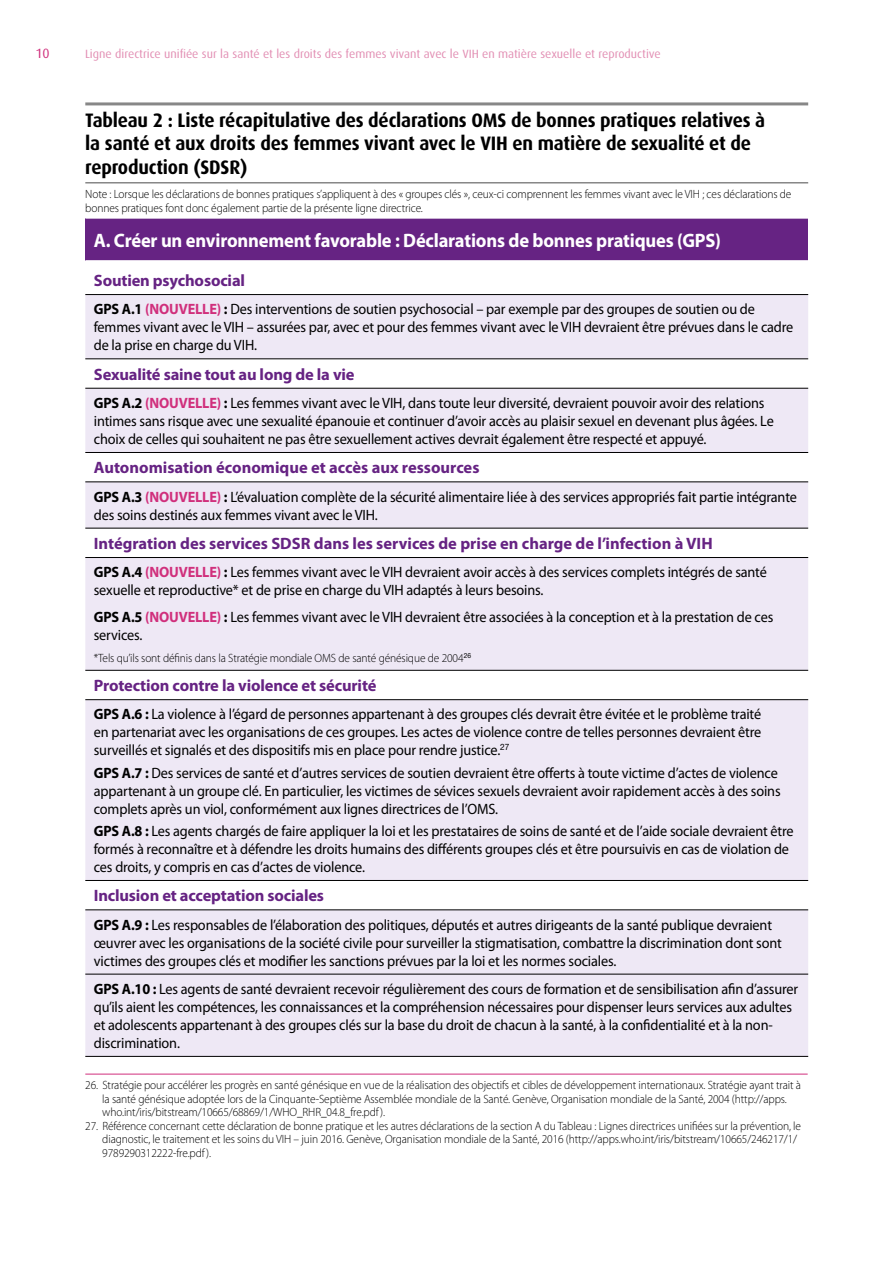
<style>
.page{position:relative;width:893px;height:1263px;background:#fff}
.page>*{position:absolute;margin:0;border:0;box-sizing:border-box;transform-origin:0 0}
.table_title{font:700 19.5px/23.4px "Dax Pro";letter-spacing:-.01em;color:#000;scale:.95 1}
.table_header_row{font:700 19.5px "Myriad Pro";letter-spacing:-.01em;color:#fff;scale:.95 1}
.table_body_-_numbere{font:700 16.5px "Myriad Pro";letter-spacing:-.01em;color:#662383}
.table_body_-_numbere-2{font:15px/18px "Myriad Pro";letter-spacing:-.01em;color:#000;scale:.95 1}
.t1{font:13.5px "Dax Pro";color:#d02f7c}
.note{font:300 12px/13.5px "Myriad Pro";letter-spacing:-.01em;color:#000;scale:.95 1}
.t2{font:12px "Dax Pro";color:#e28eb3}
.s1{font-weight:700}
.s2{font-weight:700;color:#d02f7c}
</style>
<div class="page">
<hr style="left:85px;top:102px;width:723px;height:3px;background:#878787">
<hr style="left:85px;top:182px;width:723px;height:1px;background:#878787">
<div style="left:85px;top:218px;width:723px;height:43px;background:#662383"></div>
<svg style="left:85px;top:295px;width:723px;height:761px;fill:#eee8f5"></svg>
<hr style="left:85px;top:218px;width:723px;height:1px;background:#fff">
<hr style="left:85px;top:260px;width:723px;height:1px;background:#fff">
<hr style="left:85px;top:294px;width:723px;height:1px;background:#000">
<hr style="left:85px;top:358px;width:723px;height:1px;background:#000">
<hr style="left:85px;top:388px;width:723px;height:1px;background:#000">
<hr style="left:85px;top:452px;width:723px;height:1px;background:#000">
<hr style="left:85px;top:528px;width:723px;height:1px;background:#000">
<hr style="left:85px;top:481px;width:723px;height:1px;background:#000">
<hr style="left:85px;top:557px;width:723px;height:1px;background:#000">
<hr style="left:85px;top:670px;width:723px;height:1px;background:#000">
<hr style="left:85px;top:699px;width:723px;height:1px;background:#000">
<hr style="left:85px;top:880px;width:723px;height:1px;background:#000">
<hr style="left:85px;top:909px;width:723px;height:1px;background:#000">
<hr style="left:85px;top:974px;width:723px;height:1px;background:#000">
<hr style="left:85px;top:1056px;width:723px;height:1px;background:#000">
<hr style="left:85px;top:1074px;width:723px;height:1px;background:#d02f7c">
<p class="t1" style="left:35px;top:45px;width:16px">10</p>
<p class="t2" style="left:85px;top:46px;width:577px">Ligne directrice unifiée sur la santé et les droits des femmes vivant avec le VIH en matière sexuelle et reproductive</p>
<p class="table_title" style="left:85px;top:108px;width:717px">Tableau 2 : Liste récapitulative des déclarations OMS de bonnes pratiques relatives à la santé et aux droits des femmes vivant avec le VIH en matière de sexualité et de reproduction (SDSR)</p>
<p class="note" style="left:85px;top:187px;width:745px">Note : Lorsque les déclarations de bonnes pratiques s’appliquent à des « groupes clés », ceux-ci comprennent les femmes vivant avec le VIH ; ces déclarations de bonnes pratiques font donc également partie de la présente ligne directrice.</p>
<p class="table_header_row" style="left:94px;top:229px;width:662px">A. Créer un environnement favorable : Déclarations de bonnes pratiques (GPS)</p>
<p class="table_body_-_numbere" style="left:94px;top:271px;width:153px">Soutien psychosocial</p>
<p class="table_body_-_numbere-2" style="left:94px;top:300px;width:738px"><span class="s1">GPS A.1</span> <span class="s2">(NOUVELLE)</span> <span class="s1">:</span> Des interventions de soutien psychosocial – par exemple par des groupes de soutien ou de femmes vivant avec le VIH – assurées par, avec et pour des femmes vivant avec le VIH devraient être prévues dans le cadre de la prise en charge du VIH.</p>
<p class="table_body_-_numbere" style="left:94px;top:365px;width:262px">Sexualité saine tout au long de la vie</p>
<p class="table_body_-_numbere-2" style="left:94px;top:394px;width:717px"><span class="s1">GPS A.2</span> <span class="s2">(NOUVELLE)</span> <span class="s1">:</span> Les femmes vivant avec le VIH, dans toute leur diversité, devraient pouvoir avoir des relations intimes sans risque avec une sexualité épanouie et continuer d’avoir accès au plaisir sexuel en devenant plus âgées. Le choix de celles qui souhaitent ne pas être sexuellement actives devrait également être respecté et appuyé.</p>
<p class="table_body_-_numbere" style="left:94px;top:459px;width:387px">Autonomisation économique et accès aux ressources</p>
<p class="table_body_-_numbere-2" style="left:94px;top:487px;width:742px"><span class="s1">GPS A.3</span> <span class="s2">(NOUVELLE)</span> <span class="s1">:</span> L’évaluation complète de la sécurité alimentaire liée à des services appropriés fait partie intégrante des soins destinés aux femmes vivant avec le VIH.</p>
<p class="table_body_-_numbere" style="left:94px;top:534px;width:620px">Intégration des services SDSR dans les services de prise en charge de l’infection à VIH</p>
<p class="table_body_-_numbere-2" style="left:94px;top:563px;width:710px"><span class="s1">GPS A.4</span> <span class="s2">(NOUVELLE)</span> <span class="s1">:</span> Les femmes vivant avec le VIH devraient avoir accès à des services complets intégrés de santé sexuelle et reproductive* et de prise en charge du VIH adaptés à leurs besoins.</p>
<p class="table_body_-_numbere-2" style="left:94px;top:607px;width:717px"><span class="s1">GPS A.5</span> <span class="s2">(NOUVELLE)</span> <span class="s1">:</span> Les femmes vivant avec le VIH devraient être associées à la conception et à la prestation de ces services.</p>
<p class="note" style="left:94px;top:651px;width:399px">*Tels qu’ils sont définis dans la Stratégie mondiale OMS de santé génésique de 2004<sup>26</sup></p>
<p class="table_body_-_numbere" style="left:94px;top:676px;width:284px">Protection contre la violence et sécurité</p>
<p class="table_body_-_numbere-2" style="left:94px;top:705px;width:704px;text-align:justify"><span class="s1">GPS A.6 :</span> La violence à l’égard de personnes appartenant à des groupes clés devrait être évitée et le problème traité en partenariat avec les organisations de ces groupes. Les actes de violence contre de telles personnes devraient être surveillés et signalés et des dispositifs mis en place pour rendre justice.<sup>27</sup></p>
<p class="table_body_-_numbere-2" style="left:94px;top:763px;width:724px"><span class="s1">GPS A.7 :</span> Des services de santé et d’autres services de soutien devraient être offerts à toute victime d’actes de violence appartenant à un groupe clé. En particulier, les victimes de sévices sexuels devraient avoir rapidement accès à des soins complets après un viol, conformément aux lignes directrices de l’OMS.</p>
<p class="table_body_-_numbere-2" style="left:94px;top:822px;width:738px"><span class="s1">GPS A.8 :</span> Les agents chargés de faire appliquer la loi et les prestataires de soins de santé et de l’aide sociale devraient être formés à reconnaître et à défendre les droits humains des différents groupes clés et être poursuivis en cas de violation de ces droits, y compris en cas d’actes de violence.</p>
<p class="table_body_-_numbere" style="left:94px;top:886px;width:232px">Inclusion et acceptation sociales</p>
<p class="table_body_-_numbere-2" style="left:94px;top:915px;width:726px"><span class="s1">GPS A.9 :</span> Les responsables de l’élaboration des politiques, députés et autres dirigeants de la santé publique devraient œuvrer avec les organisations de la société civile pour surveiller la stigmatisation, combattre la discrimination dont sont victimes des groupes clés et modifier les sanctions prévues par la loi et les normes sociales.</p>
<p class="table_body_-_numbere-2" style="left:94px;top:979px;width:743px"><span class="s1">GPS A.10 :</span> Les agents de santé devraient recevoir régulièrement des cours de formation et de sensibilisation afin d’assurer qu’ils aient les compétences, les connaissances et la compréhension nécessaires pour dispenser leurs services aux adultes et adolescents appartenant à des groupes clés sur la base du droit de chacun à la santé, à la confidentialité et à la non&shy;discrimination.</p>
<p class="note" style="left:102px;top:1078px;width:737px;text-indent:-17px">26. Stratégie pour accélérer les progrès en santé génésique en vue de la réalisation des objectifs et cibles de développement internationaux. Stratégie ayant trait à la santé génésique adoptée lors de la Cinquante-Septième Assemblée mondiale de la Santé. Genève, Organisation mondiale de la Santé, 2004 (http://apps. who.int/iris/bitstream/10665/68869/1/WHO_RHR_04.8_fre.pdf ).</p>
<p class="note" style="left:102px;top:1119px;width:737px;text-indent:-17px">27. Référence concernant cette déclaration de bonne pratique et les autres déclarations de la section A du Tableau : Lignes directrices unifiées sur la prévention, le diagnostic, le traitement et les soins du VIH – juin 2016. Genève, Organisation mondiale de la Santé, 2016 (http://apps.who.int/iris/bitstream/10665/246217/1/<br>9789290312222-fre.pdf ).</p>
</div>
